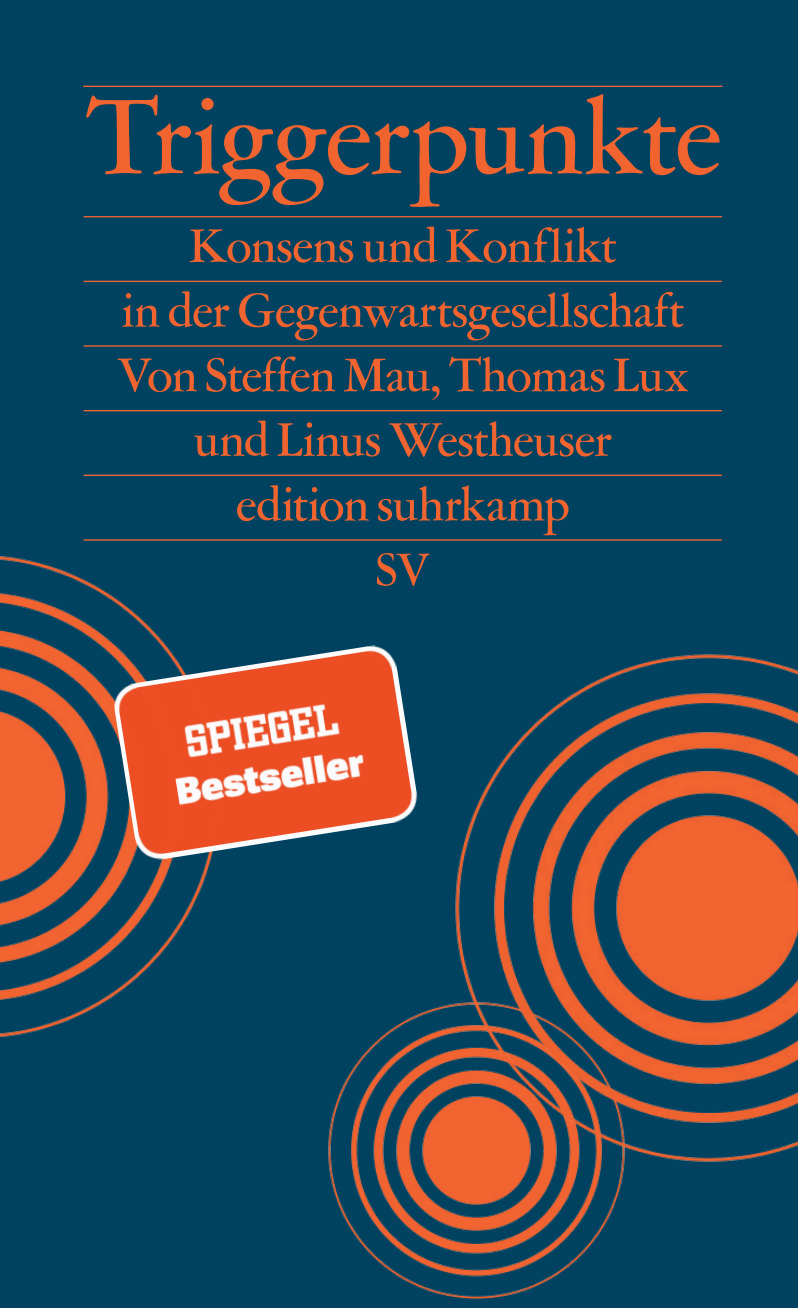
<style>
.page{position:relative;width:798px;height:1308px;background:#fff}
.page>*{position:absolute;margin:0;border:0;box-sizing:border-box;transform-origin:0 0}
.t1{font:500 119.25px "Garamont Amst SH";letter-spacing:.005em;color:#f2642f}
.t2{font:500 52.88px/64.6px "Garamont Amst SH";color:#f2642f;text-align:center}
.t3{font:500 50.85px "Garamont Amst SH";color:#f2642f}
</style>
<div class="page">
<div style="left:0;top:0;width:797px;height:1307px;background:#004260"></div>
<img style="left:0;top:539px;width:249px;height:499px">
<hr style="left:84px;top:216px;width:637px;height:1px;background:#f2642f">
<hr style="left:84px;top:281px;width:637px;height:1px;background:#f2642f">
<hr style="left:84px;top:345px;width:637px;height:2px;background:#f2642f">
<hr style="left:84px;top:410px;width:637px;height:1px;background:#f2642f">
<hr style="left:84px;top:474px;width:637px;height:2px;background:#f2642f">
<hr style="left:84px;top:539px;width:637px;height:1px;background:#f2642f">
<hr style="left:83px;top:86px;width:639px;height:1px;background:#f2642f">
<img style="left:328px;top:1012px;width:292px;height:288px">
<img style="left:424px;top:654px;width:373px;height:538px">
<img style="left:111px;top:642px;width:307px;height:221px">
<h1 class="t1" style="left:86px;top:79px;width:636px">Triggerpunkte</h1>
<p class="t2" style="left:117px;top:216px;width:572px">Konsens und Konflikt<br>in der Gegenwartsgesellschaft<br>Von Steffen Mau, Thomas Lux und Linus Westheuser<br>edition suhrkamp</p>
<p class="t3" style="left:376px;top:545px;width:55px">SV</p>
</div>
